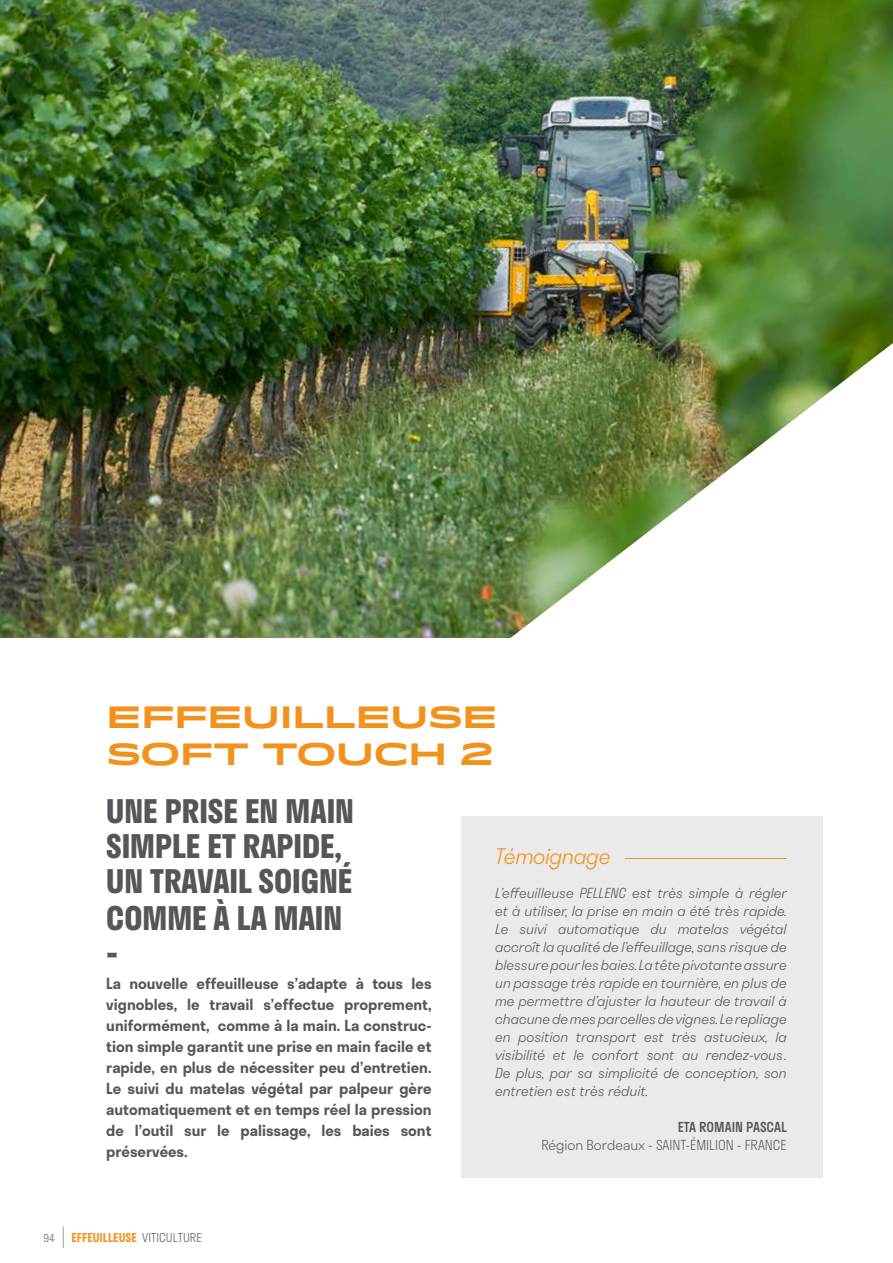
<style>
.page{position:relative;width:893px;height:1263px;background:#fff}
.page>*{position:absolute;margin:0;border:0;box-sizing:border-box;transform-origin:0 0}
.t1{font:700 34.2px "Stratos";color:#575756}
.t2{font:700 31.8px/35.8px "Stratos";color:#55565a}
.t3{font:700 30.75px/36.9px "Idlewild";letter-spacing:-.03em;color:#f2921c}
.t4{font:italic 300 21px "Stratos";letter-spacing:-.02em;color:#f2921c}
.t5{font:600 15px/21px "Stratos";color:#55565a;text-align:justify}
.t6{font:italic 300 13.5px/18px "Stratos";color:#55565a;text-align:justify}
.t7{font:300 13.5px "Stratos";color:#55565a}
.t8{font:500 13.5px "Stratos";color:#55565a}
.t9{font:600 12px "Stratos";color:#f2921c}
.t10{font:300 10.5px "Stratos";color:#55565a}
.s1{font-weight:300;color:#55565a}
</style>
<div class="page">
<svg style="left:63px;top:1226px;width:1px;height:22px"></svg>
<img style="left:0;top:0;width:893px;height:638px">
<img style="left:500px;top:343px;width:393px;height:295px">
<div style="left:461px;top:817px;width:362px;height:361px;background:#ebeaeb"></div>
<hr style="left:625px;top:858px;width:162px;height:1px;background:#f2921c">
<h3 class="t3" style="left:106px;top:697px;width:393px">EFFEUILLEUSE<br>SOFT TOUCH 2</h3>
<h2 class="t2" style="left:106px;top:792px;width:249px">UNE PRISE EN MAIN<br>SIMPLE ET RAPIDE,<br>UN TRAVAIL SOIGNÉ<br>COMME À LA MAIN</h2>
<h1 class="t1" style="left:106px;top:928px;width:13px">-</h1>
<p class="t5" style="left:106px;top:972px;width:327px">La nouvelle effeuilleuse s’adapte à tous les vignobles, le travail s’effectue proprement, uniformément, comme à la main. La construc&shy;tion simple garantit une prise en main facile et rapide, en plus de nécessiter peu d’entretien.<br>Le suivi du matelas végétal par palpeur gère automatiquement et en temps réel la pression de l’outil sur le palissage, les baies sont préservées.</p>
<p class="t10" style="left:43px;top:1229px;width:13px">94</p>
<p class="t9" style="left:71px;top:1227px;width:132px">EFFEUILLEUSE <span class="s1">VITICULTURE</span></p>
<h3 class="t4" style="left:495px;top:839px;width:117px">Témoignage</h3>
<p class="t6" style="left:495px;top:884px;width:293px">L’effeuilleuse PELLENC est très simple à régler et à utiliser, la prise en main a été très rapide.<br>Le suivi automatique du matelas végétal accroît la qualité de l’effeuillage, sans risque de blessure pour les baies. La tête pivotante assure un passage très rapide en tournière, en plus de me permettre d’ajuster la hauteur de travail à chacune de mes parcelles de vignes. Le repliage en position transport est très astucieux, la visibilité et le confort sont au rendez-vous.<br>De plus, par sa simplicité de conception, son entretien est très réduit.</p>
<p class="t8" style="left:678px;top:1116px;width:111px">ETA ROMAIN PASCAL</p>
<p class="t7" style="left:541px;top:1134px;width:247px">Région Bordeaux - SAINT-ÉMILION - FRANCE</p>
</div>
